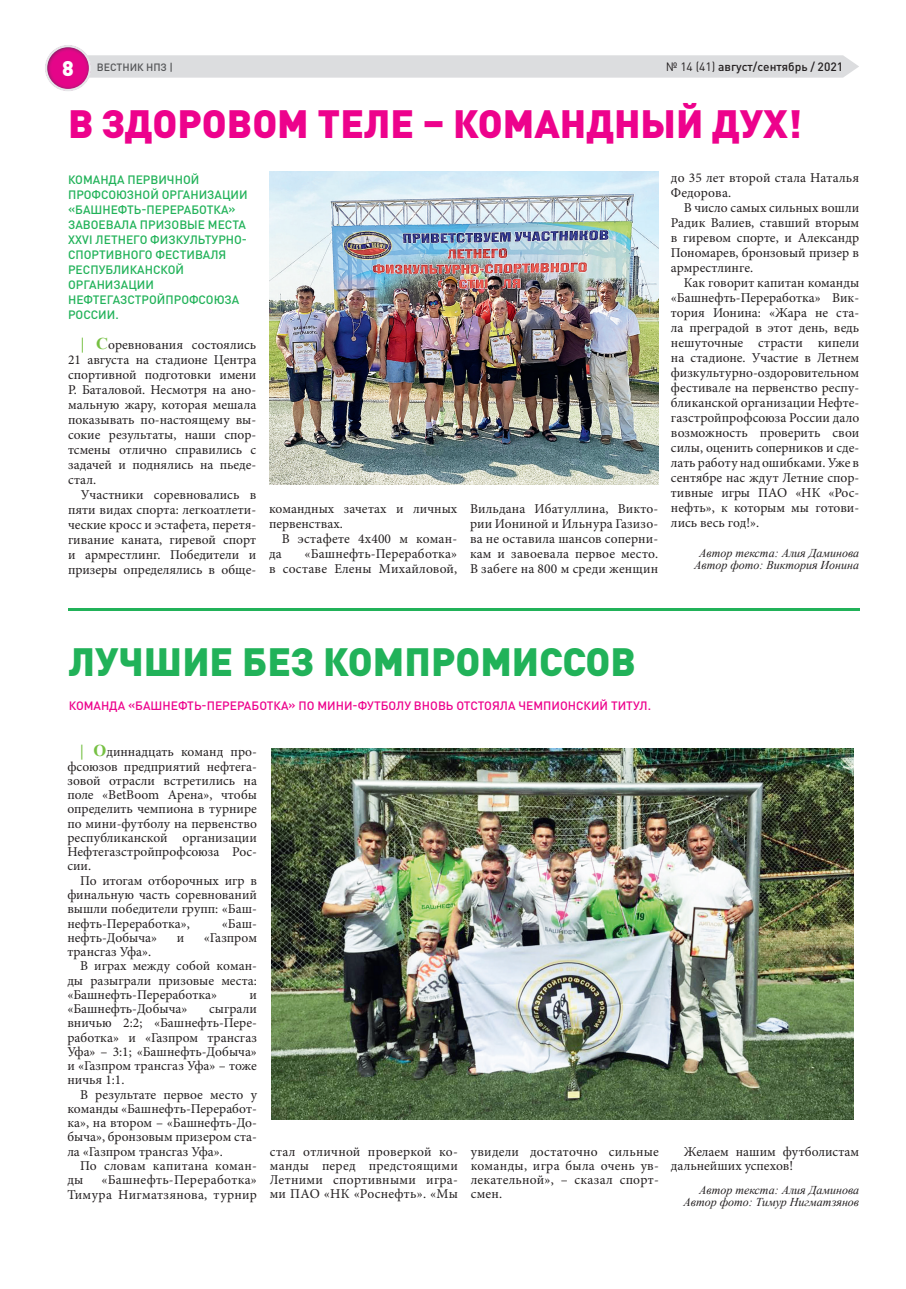
<style>
.page{position:relative;width:906px;height:1289px;background:#fff}
.page>*{position:absolute;margin:0;border:0;box-sizing:border-box;transform-origin:0 0}
.t1{font:900 39px "DIN Pro";color:#ed028c}
.t2{font:900 39px "DIN Pro";color:#21b259}
.t3{font:13.5px/15px "Minion Pro";letter-spacing:.005em;color:#231f20;text-align:justify}
.t4{font:500 12px/15px "DIN Pro";color:#21b259}
.t5{font:italic 12px/12px "Times New Roman";color:#231f20;text-align:center}
.t6{font:500 12px "DIN Pro";color:#ed028c}
.t7{font:500 12px "DIN Pro";color:#231f20}
.t8{font:500 10.5px "DIN Pro";color:#545557}
.s1{font-weight:900;font-size:21px;color:#fff}
.s2{font-weight:400}
.s3{font-family:"Times New Roman";font-weight:700;font-size:16.5px;color:#76c043}
</style>
<div class="page">
<svg style="left:45px;top:45px;width:814px;height:46px"></svg>
<img style="left:269px;top:172px;width:389px;height:313px">
<hr style="left:68px;top:608px;width:791px;height:2px;background:#21b259">
<img style="left:272px;top:748px;width:582px;height:371px">
<p class="t8" style="left:62px;top:60px;width:112px"><span class="s1">8</span> ВЕСТНИК НПЗ |</p>
<p class="t7" style="left:666px;top:58px;width:179px"><span class="s2">№ 14 (41)</span> август/сентябрь / 2021</p>
<h1 class="t1" style="left:68px;top:98px;width:735px">В ЗДОРОВОМ ТЕЛЕ – КОМАНДНЫЙ ДУХ!</h1>
<p class="t4" style="left:68px;top:172px;width:181px">КОМАНДА ПЕРВИЧНОЙ<br>ПРОФСОЮЗНОЙ ОРГАНИЗАЦИИ «БАШНЕФТЬ-ПЕРЕРАБОТКА»<br>ЗАВОЕВАЛА ПРИЗОВЫЕ МЕСТА<br>XXVI ЛЕТНЕГО ФИЗКУЛЬТУРНО-<br>СПОРТИВНОГО ФЕСТИВАЛЯ<br>РЕСПУБЛИКАНСКОЙ<br>ОРГАНИЗАЦИИ<br>НЕФТЕГАЗСТРОЙПРОФСОЮЗА<br>РОССИИ.</p>
<p class="t3" style="left:68px;top:337px;width:190px;text-indent:13px"><span class="s3">| С</span>оревнования состоялись 21 августа на стадионе Центра спортивной подготовки имени Р. Баталовой. Несмотря на ано&shy;мальную жару, которая мешала показывать по-настоящему вы&shy;сокие результаты, наши спор&shy;тсмены отлично справились с задачей и поднялись на пьеде&shy;стал.</p>
<p class="t3" style="left:68px;top:487px;width:190px;text-indent:13px">Участники соревновались в пяти видах спорта: легкоатлети&shy;ческие кросс и эстафета, перетя&shy;гивание каната, гиревой спорт и армрестлинг. Победители и призеры определялись в обще-</p>
<p class="t3" style="left:269px;top:501px;width:190px">командных зачетах и личных первенствах.</p>
<p class="t3" style="left:282px;top:531px;width:177px">В эстафете 4х400 м коман-</p>
<p class="t3" style="left:269px;top:546px;width:14px">да</p>
<p class="t3" style="left:269px;top:546px;width:190px;text-align:right">«Башнефть-Переработка»<br>в составе Елены Михайловой,</p>
<p class="t3" style="left:470px;top:501px;width:190px">Вильдана Ибатуллина, Викто&shy;рии Иониной и Ильнура Газизо&shy;ва не оставила шансов соперни&shy;кам и завоевала первое место.<br>В забеге на 800 м среди женщин</p>
<p class="t3" style="left:671px;top:170px;width:190px">до 35 лет второй стала Наталья<br>Федорова.</p>
<p class="t3" style="left:671px;top:200px;width:190px;text-indent:13px">В число самых сильных вошли Радик Валиев, ставший вторым в гиревом спорте, и Александр Пономарев, бронзовый призер в армрестлинге.</p>
<p class="t3" style="left:671px;top:275px;width:190px;text-indent:13px">Как говорит капитан команды «Башнефть-Переработка» Вик&shy;тория Ионина: «Жара не ста&shy;ла преградой в этот день, ведь нешуточные страсти кипели на стадионе. Участие в Летнем физкультурно-оздоровительном фестивале на первенство респу&shy;бликанской организации Нефте&shy;газстройпрофсоюза России дало возможность проверить свои силы, оценить соперников и сде&shy;лать работу над ошибками. Уже в сентябре нас ждут Летние спор&shy;тивные игры ПАО «НК «Рос&shy;нефть», к которым мы готови&shy;лись весь год!».</p>
<p class="t5" style="left:694px;top:546px;width:166px">Автор текста: Алия Даминова<br>Автор фото: Виктория Ионина</p>
<h1 class="t2" style="left:69px;top:636px;width:569px">ЛУЧШИЕ БЕЗ КОМПРОМИССОВ</h1>
<p class="t6" style="left:69px;top:697px;width:584px">КОМАНДА «БАШНЕФТЬ-ПЕРЕРАБОТКА» ПО МИНИ-ФУТБОЛУ ВНОВЬ ОТСТОЯЛА ЧЕМПИОНСКИЙ ТИТУЛ.</p>
<p class="t3" style="left:67px;top:745px;width:191px;line-height:14.2px;text-indent:13px"><span class="s3">| О</span>диннадцать команд про&shy;фсоюзов предприятий нефтега&shy;зовой отрасли встретились на поле «BetBoom Арена», чтобы определить чемпиона в турнире по мини-футболу на первенство республиканской организации Нефтегазстройпрофсоюза Рос&shy;сии.</p>
<p class="t3" style="left:67px;top:873px;width:191px;line-height:14.2px;text-indent:13px">По итогам отборочных игр в финальную часть соревнований вышли победители групп: «Баш&shy;нефть-Переработка»,</p>
<p class="t3" style="left:222px;top:915px;width:37px">«Баш-</p>
<p class="t3" style="left:67px;top:930px;width:91px">нефть-Добыча»</p>
<p class="t3" style="left:177px;top:930px;width:9px">и</p>
<p class="t3" style="left:204px;top:930px;width:55px">«Газпром</p>
<p class="t3" style="left:67px;top:944px;width:85px">трансгаз Уфа».</p>
<p class="t3" style="left:80px;top:958px;width:178px">В играх между собой коман-</p>
<p class="t3" style="left:67px;top:972px;width:191px">ды разыграли призовые места:</p>
<p class="t3" style="left:67px;top:987px;width:151px">«Башнефть-Переработка»</p>
<p class="t3" style="left:249px;top:987px;width:9px">и</p>
<p class="t3" style="left:67px;top:1001px;width:122px">«Башнефть-Добыча»</p>
<p class="t3" style="left:67px;top:1001px;width:191px;line-height:14.2px;text-indent:142px">сыграли вничью 2:2; «Башнефть-Пере&shy;работка» и «Газпром трансгаз Уфа» – 3:1; «Башнефть-Добыча» и «Газпром трансгаз Уфа» – тоже ничья 1:1.</p>
<p class="t3" style="left:67px;top:1087px;width:191px;line-height:14.2px;text-indent:13px">В результате первое место у команды «Башнефть-Переработ&shy;ка», на втором – «Башнефть-До&shy;быча», бронзовым призером ста&shy;ла «Газпром трансгаз Уфа».</p>
<p class="t3" style="left:67px;top:1158px;width:191px;line-height:14.2px;text-indent:13px">По словам капитана коман&shy;ды</p>
<p class="t3" style="left:67px;top:1172px;width:191px;line-height:14.2px;text-align:right">«Башнефть-Переработка»<br>Тимура Нигматзянова, турнир</p>
<p class="t3" style="left:270px;top:1144px;width:190px;line-height:14.2px">стал отличной проверкой ко&shy;манды перед предстоящими Летними спортивными игра&shy;ми ПАО «НК «Роснефть». «Мы</p>
<p class="t3" style="left:471px;top:1144px;width:190px;line-height:14.2px">увидели достаточно сильные команды, игра была очень ув&shy;лекательной», – сказал спорт&shy;смен.</p>
<p class="t3" style="left:671px;top:1144px;width:190px;line-height:14.2px;text-indent:13px">Желаем нашим футболистам дальнейших успехов!</p>
<p class="t5" style="left:683px;top:1183px;width:177px;text-align:right">Автор текста: Алия Даминова<br>Автор фото: Тимур Нигматзянов</p>
</div>
